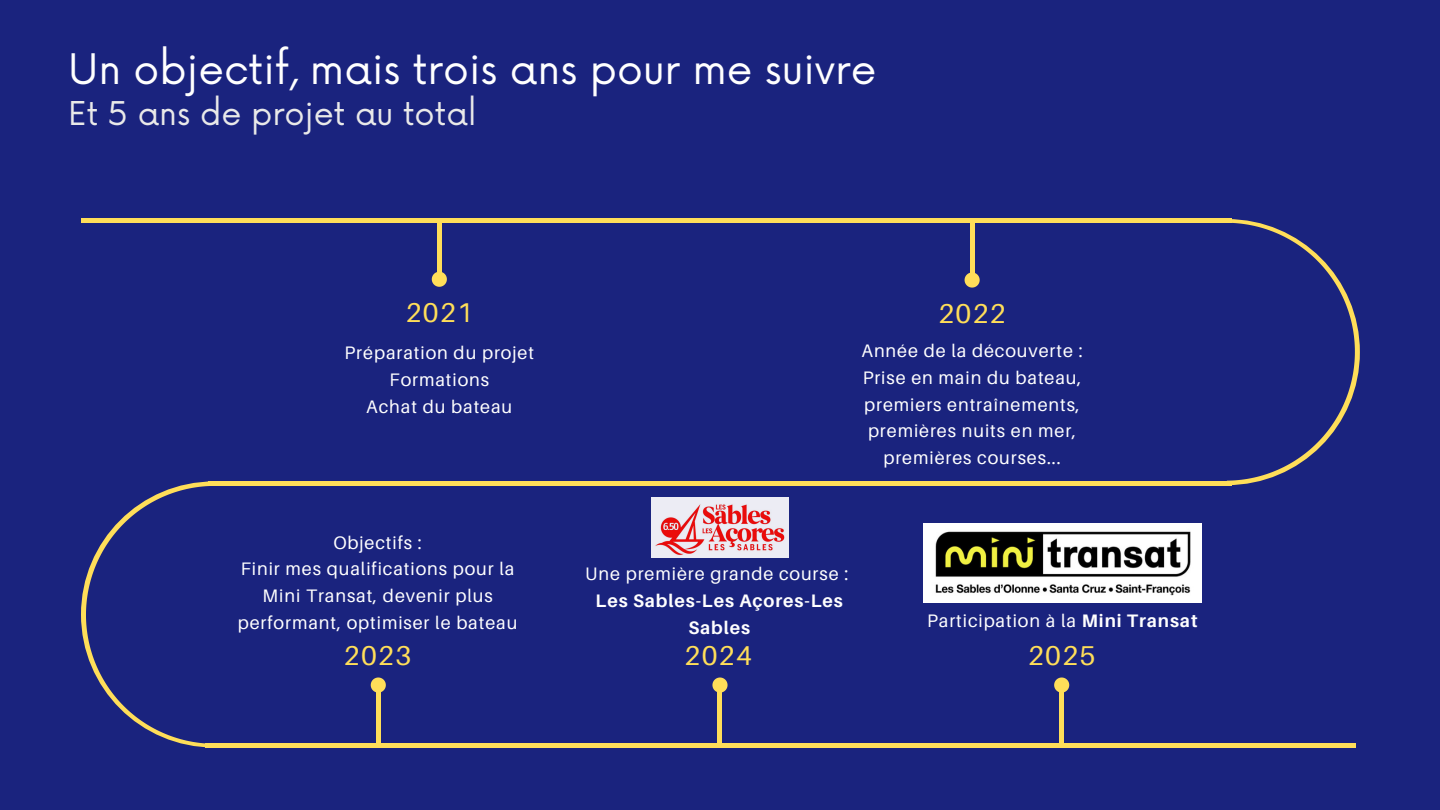
<style>
.page{position:relative;width:1440px;height:810px;background:#1a237e}
.page>*{position:absolute;margin:0;border:0;box-sizing:border-box;transform-origin:0 0}
.t1{font:41px "Now";color:#fff}
.t2{font:32px "Now";color:#e9e9e9}
.t3{font:27.2px "Aileron";letter-spacing:.05em;color:#ffde59}
.t4{font:18.1px/26.8px "Aileron";letter-spacing:.05em;color:#fff;text-align:center}
.t5{font:700 18.1px/27px "Aileron";letter-spacing:.05em;color:#fff;text-align:center}
.s1{font-weight:700}
</style>
<div class="page">
<svg style="left:1232px;top:219px;width:128px;height:266px"></svg>
<svg style="left:1227px;top:223px;width:128px;height:258px"></svg>
<hr style="left:376px;top:685px;width:4px;height:60px;background:#ffde59">
<svg style="left:371px;top:678px;width:15px;height:15px"></svg>
<hr style="left:718px;top:685px;width:4px;height:60px;background:#ffde59">
<svg style="left:713px;top:678px;width:15px;height:15px"></svg>
<div style="left:1059px;top:685px;width:5px;height:60px;background:#ffde59"></div>
<svg style="left:1054px;top:678px;width:15px;height:15px"></svg>
<svg style="left:81px;top:481px;width:133px;height:267px"></svg>
<svg style="left:86px;top:486px;width:128px;height:258px"></svg>
<div style="left:205px;top:743px;width:1150px;height:5px;background:#ffde59"></div>
<hr style="left:208px;top:481px;width:1024px;height:4px;background:#ffde59">
<div style="left:437px;top:219px;width:5px;height:60px;background:#ffde59"></div>
<svg style="left:432px;top:272px;width:15px;height:15px"></svg>
<hr style="left:970px;top:220px;width:4px;height:60px;background:#ffde59">
<svg style="left:965px;top:272px;width:15px;height:15px"></svg>
<div style="left:81px;top:218px;width:1151px;height:5px;background:#ffde59"></div>
<img style="left:652px;top:498px;width:136px;height:59px">
<img style="left:923px;top:524px;width:279px;height:79px">
<h4 class="t1" style="left:68px;top:46px;width:810px">Un objectif, mais trois ans pour me suivre</h4>
<p class="t2" style="left:68px;top:95px;width:410px">Et 5 ans de projet au total</p>
<h1 class="t3" style="left:406px;top:296px;width:69px">2021</h1>
<h3 class="t4" style="left:345px;top:339px;width:191px">Préparation du projet</h3>
<p class="t4" style="left:390px;top:366px;width:101px">Formations</p>
<p class="t4" style="left:366px;top:393px;width:148px">Achat du bateau</p>
<p class="t4" style="left:333px;top:529px;width:90px">Objectifs :</p>
<h2 class="t4" style="left:238px;top:555px;width:281px">Finir mes qualifications pour la<br>Mini Transat, devenir plus performant, optimiser le bateau</h2>
<p class="t3" style="left:344px;top:639px;width:69px">2023</p>
<p class="t3" style="left:938px;top:296px;width:69px">2022</p>
<p class="t4" style="left:862px;top:337px;width:223px">Année de la découverte :<br>Prise en main du bateau, premiers entraînements, premières nuits en mer, premières courses...</p>
<p class="t4" style="left:585px;top:560px;width:265px">Une première grande course :</p>
<p class="t5" style="left:596px;top:587px;width:249px">Les Sables-Les Açores-Les<br>Sables</p>
<h5 class="t3" style="left:685px;top:639px;width:69px">2024</h5>
<p class="t4" style="left:927px;top:607px;width:272px">Participation à la <span class="s1">Mini Transat</span></p>
<p class="t3" style="left:1028px;top:639px;width:69px">2025</p>
</div>
